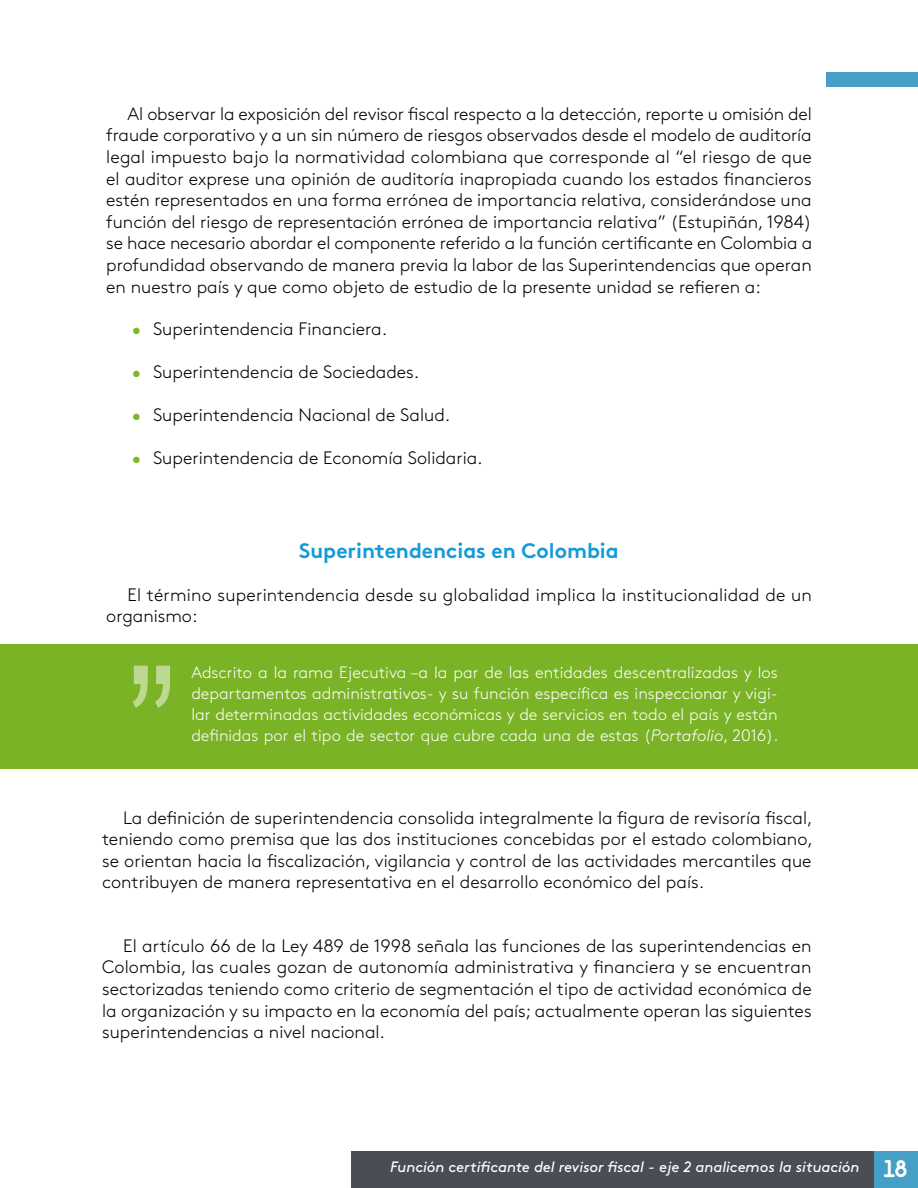
<style>
.page{position:relative;width:918px;height:1188px;background:#fff}
.page>*{position:absolute;margin:0;border:0;box-sizing:border-box;transform-origin:0 0}
.t1{font:180px "Arial Narrow";color:#bdd991}
.t2{font:21px "Brown Std Bold Alt";color:#149bd7}
.t3{font:300 18px/21.6px "Brown Std";color:#000;text-align:justify}
.t4{font:300 16.5px/21px "Brown Std";color:#fff;text-align:justify}
.t5{font:italic 15px "Brown Std";letter-spacing:-.005em;color:#fff}
.s1{color:#7eb62d}
.s2{font-style:italic}
.s3{font-family:"Areandina Voz";font-style:normal;font-size:24px}
</style>
<div class="page">
<div style="left:826px;top:72px;width:92px;height:15px;background:#469fc7"></div>
<div style="left:873px;top:1151px;width:45px;height:37px;background:#469fc7"></div>
<div style="left:351px;top:1151px;width:522px;height:37px;background:#4a4d54"></div>
<div style="left:0;top:644px;width:918px;height:125px;background:#7ab326"></div>
<p class="t3" style="left:106px;top:103px;width:707px;text-indent:21px">Al observar la exposición del revisor fiscal respecto a la detección, reporte u omisión del fraude corporativo y a un sin número de riesgos observados desde el modelo de auditoría legal impuesto bajo la normatividad colombiana que corresponde al “el riesgo de que el auditor exprese una opinión de auditoría inapropiada cuando los estados financieros estén representados en una forma errónea de importancia relativa, considerándose una función del riesgo de representación errónea de importancia relativa” (Estupiñán, 1984) se hace necesario abordar el componente referido a la función certificante en Colombia a profundidad observando de manera previa la labor de las Superintendencias que operan en nuestro país y que como objeto de estudio de la presente unidad se refieren a:</p>
<p class="t3" style="left:132px;top:319px;width:253px"><span class="s1">•</span> Superintendencia Financiera.</p>
<p class="t3" style="left:132px;top:362px;width:285px"><span class="s1">•</span> Superintendencia de Sociedades.</p>
<p class="t3" style="left:132px;top:404px;width:316px"><span class="s1">•</span> Superintendencia Nacional de Salud.</p>
<p class="t3" style="left:132px;top:447px;width:349px"><span class="s1">•</span> Superintendencia de Economía Solidaria.</p>
<p class="t2" style="left:299px;top:538px;width:321px">Superintendencias en Colombia</p>
<p class="t3" style="left:106px;top:584px;width:707px;text-indent:21px">El término superintendencia desde su globalidad implica la institucionalidad de un organismo:</p>
<h1 class="t1" style="left:128px;top:599px;width:51px">”</h1>
<p class="t4" style="left:191px;top:662px;width:588px">Adscrito a la rama Ejecutiva –a la par de las entidades descentralizadas y los departamentos administrativos- y su función específica es inspeccionar y vigi&shy;lar determinadas actividades económicas y de servicios en todo el país y están definidas por el tipo de sector que cubre cada una de estas (<span class="s2">Portafolio</span>, 2016).</p>
<p class="t3" style="left:102px;top:807px;width:712px;text-indent:21px">La definición de superintendencia consolida integralmente la figura de revisoría fiscal, teniendo como premisa que las dos instituciones concebidas por el estado colombiano, se orientan hacia la fiscalización, vigilancia y control de las actividades mercantiles que contribuyen de manera representativa en el desarrollo económico del país.</p>
<p class="t3" style="left:102px;top:935px;width:711px;text-indent:21px">El artículo 66 de la Ley 489 de 1998 señala las funciones de las superintendencias en Colombia, las cuales gozan de autonomía administrativa y financiera y se encuentran sectorizadas teniendo como criterio de segmentación el tipo de actividad económica de la organización y su impacto en la economía del país; actualmente operan las siguientes superintendencias a nivel nacional.</p>
<p class="t5" style="left:390px;top:1158px;width:518px">Función certificante del revisor fiscal - eje 2 analicemos la situación <span class="s3">18</span></p>
</div>
